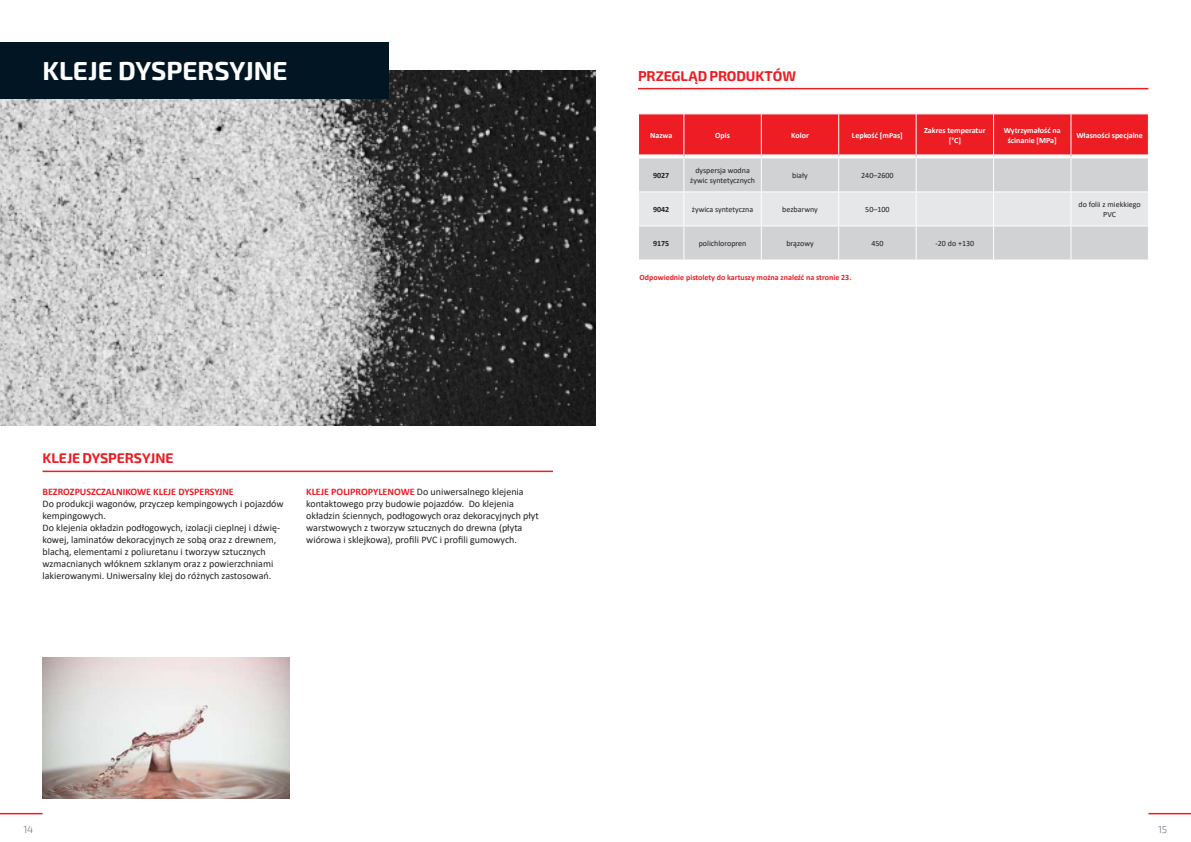
<style>
.page{position:relative;width:1191px;height:842px;background:#fff}
.page>*{position:absolute;margin:0;border:0;box-sizing:border-box;transform-origin:0 0}
.t1{font:26px "Exo 2";color:#fff}
.t2{font:14px "Exo 2";letter-spacing:-.005em;color:#ee1d23}
.t3{font:10px/12px "Calibri";color:#231f20}
.t4{font:700 10px "Calibri";color:#ee1d23}
.t5{font:10px "Exo 2";color:#6e7786}
.t6{font:8px/9.6px "Calibri";color:#231f20;text-align:center}
.t7{font:700 8px/9.6px "Calibri";color:#fff;text-align:center}
.t8{font:700 8px "Calibri";color:#ee1d23}
.t9{font:700 8px "Calibri";color:#231f20}
.s1{font-weight:700;color:#ee1d23}
</style>
<div class="page">
<img style="left:0;top:71px;width:595px;height:354px">
<div style="left:0;top:43px;width:388px;height:56px;background:#011622"></div>
<hr style="left:43px;top:471px;width:510px;height:1px;background:#ee1d23">
<img style="left:43px;top:658px;width:246px;height:141px">
<hr style="left:0;top:813px;width:43px;height:1px;background:#ee1d23">
<hr style="left:1148px;top:813px;width:43px;height:1px;background:#ee1d23">
<hr style="left:638px;top:88px;width:510px;height:1px;background:#ee1d23">
<div style="left:639px;top:114px;width:508px;height:40px;background:#ee1d23"></div>
<div style="left:639px;top:158px;width:509px;height:101px;background:#d1d2d4"></div>
<div style="left:639px;top:192px;width:509px;height:33px;background:#e6e7e9"></div>
<svg style="left:639px;top:154px;width:44px;height:1px"></svg>
<svg style="left:684px;top:154px;width:77px;height:4px"></svg>
<svg style="left:762px;top:154px;width:76px;height:1px"></svg>
<svg style="left:839px;top:154px;width:76px;height:3px"></svg>
<svg style="left:916px;top:154px;width:77px;height:4px"></svg>
<svg style="left:994px;top:154px;width:76px;height:2px"></svg>
<svg style="left:1071px;top:154px;width:77px;height:4px"></svg>
<hr style="left:683px;top:156px;width:1px;height:35px;background:#fff">
<hr style="left:761px;top:156px;width:1px;height:35px;background:#fff">
<hr style="left:838px;top:156px;width:1px;height:35px;background:#fff">
<hr style="left:915px;top:156px;width:1px;height:35px;background:#fff">
<hr style="left:993px;top:156px;width:1px;height:35px;background:#fff">
<hr style="left:1070px;top:156px;width:1px;height:35px;background:#fff">
<hr style="left:638px;top:191px;width:46px;height:1px;background:#fff">
<hr style="left:684px;top:191px;width:77px;height:1px;background:#fff">
<hr style="left:683px;top:192px;width:1px;height:33px;background:#fff">
<hr style="left:761px;top:191px;width:77px;height:1px;background:#fff">
<hr style="left:761px;top:192px;width:1px;height:33px;background:#fff">
<hr style="left:838px;top:191px;width:78px;height:1px;background:#fff">
<hr style="left:838px;top:192px;width:1px;height:33px;background:#fff">
<hr style="left:916px;top:191px;width:77px;height:1px;background:#fff">
<hr style="left:915px;top:192px;width:1px;height:33px;background:#fff">
<hr style="left:993px;top:191px;width:78px;height:1px;background:#fff">
<hr style="left:993px;top:192px;width:1px;height:33px;background:#fff">
<hr style="left:1071px;top:191px;width:77px;height:1px;background:#fff">
<hr style="left:1070px;top:192px;width:1px;height:33px;background:#fff">
<hr style="left:638px;top:225px;width:46px;height:1px;background:#fff">
<hr style="left:684px;top:225px;width:77px;height:1px;background:#fff">
<hr style="left:683px;top:226px;width:1px;height:33px;background:#fff">
<hr style="left:761px;top:225px;width:77px;height:1px;background:#fff">
<hr style="left:761px;top:226px;width:1px;height:33px;background:#fff">
<hr style="left:838px;top:225px;width:78px;height:1px;background:#fff">
<hr style="left:838px;top:226px;width:1px;height:33px;background:#fff">
<hr style="left:916px;top:225px;width:77px;height:1px;background:#fff">
<hr style="left:915px;top:226px;width:1px;height:33px;background:#fff">
<hr style="left:993px;top:225px;width:78px;height:1px;background:#fff">
<hr style="left:993px;top:226px;width:1px;height:33px;background:#fff">
<hr style="left:1071px;top:225px;width:77px;height:1px;background:#fff">
<hr style="left:1070px;top:226px;width:1px;height:33px;background:#fff">
<hr style="left:683px;top:114px;width:1px;height:42px;background:#fff">
<hr style="left:761px;top:114px;width:1px;height:42px;background:#fff">
<hr style="left:838px;top:114px;width:1px;height:42px;background:#fff">
<hr style="left:915px;top:114px;width:1px;height:42px;background:#fff">
<hr style="left:993px;top:114px;width:1px;height:42px;background:#fff">
<hr style="left:1070px;top:114px;width:1px;height:42px;background:#fff">
<h1 class="t1" style="left:43px;top:53px;width:247px">KLEJE DYSPERSYJNE</h1>
<h2 class="t2" style="left:43px;top:449px;width:132px">KLEJE DYSPERSYJNE</h2>
<p class="t4" style="left:43px;top:485px;width:193px">BEZROZPUSZCZALNIKOWE KLEJE DYSPERSYJNE</p>
<p class="t3" style="left:43px;top:497px;width:243px">Do produkcji wagonów, przyczep kempingowych i pojazdów kempingowych.<br>Do klejenia okładzin podłogowych, izolacji cieplnej i dźwię&shy;kowej, laminatów dekoracyjnych ze sobą oraz z drewnem, blachą, elementami z poliuretanu i tworzyw sztucznych wzmacnianych włóknem szklanym oraz z powierzchniami lakierowanymi. Uniwersalny klej do różnych zastosowań.</p>
<p class="t3" style="left:306px;top:485px;width:234px"><span class="s1">KLEJE POLIPROPYLENOWE</span> Do uniwersalnego klejenia kontaktowego przy budowie pojazdów. Do klejenia okładzin ściennych, podłogowych oraz dekoracyjnych płyt warstwowych z tworzyw sztucznych do drewna (płyta wiórowa i sklejkowa), pro昀椀li PVC i pro昀椀li gumowych.</p>
<h2 class="t2" style="left:638px;top:67px;width:159px">PRZEGLĄD PRODUKTÓW</h2>
<p class="t7" style="left:650px;top:131px;width:24px">Nazwa</p>
<p class="t7" style="left:715px;top:131px;width:16px">Opis</p>
<p class="t7" style="left:791px;top:131px;width:19px">Kolor</p>
<p class="t7" style="left:852px;top:130px;width:52px">Lepkość [mPas]</p>
<p class="t7" style="left:924px;top:127px;width:63px">Zakres temperatur [°C]</p>
<p class="t7" style="left:1003px;top:126px;width:58px">Wytrzymałość na ścinanie [MPa]</p>
<p class="t7" style="left:1076px;top:130px;width:68px">Własności specjalne</p>
<p class="t9" style="left:653px;top:172px;width:18px">9027</p>
<p class="t6" style="left:690px;top:165px;width:66px">dyspersja wodna żywic syntetycznych</p>
<p class="t6" style="left:792px;top:170px;width:17px">biały</p>
<p class="t6" style="left:861px;top:170px;width:34px">240–2600</p>
<p class="t9" style="left:653px;top:206px;width:18px">9042</p>
<p class="t6" style="left:692px;top:204px;width:63px">żywica syntetyczna</p>
<p class="t6" style="left:782px;top:204px;width:37px">bezbarwny</p>
<p class="t6" style="left:865px;top:204px;width:26px">50–100</p>
<p class="t6" style="left:1078px;top:199px;width:64px">do folii z miekkiego<br>PVC</p>
<p class="t9" style="left:653px;top:241px;width:18px">9175</p>
<p class="t6" style="left:699px;top:238px;width:49px">polichloropren</p>
<p class="t6" style="left:786px;top:238px;width:29px">brązowy</p>
<p class="t6" style="left:871px;top:238px;width:14px">450</p>
<p class="t6" style="left:935px;top:238px;width:40px">-20 do +130</p>
<p class="t8" style="left:639px;top:272px;width:213px">Odpowiednie pistolety do kartuszy można znaleźć na stronie 23.</p>
<p class="t5" style="left:23px;top:823px;width:11px">14</p>
<p class="t5" style="left:1158px;top:823px;width:11px">15</p>
</div>
